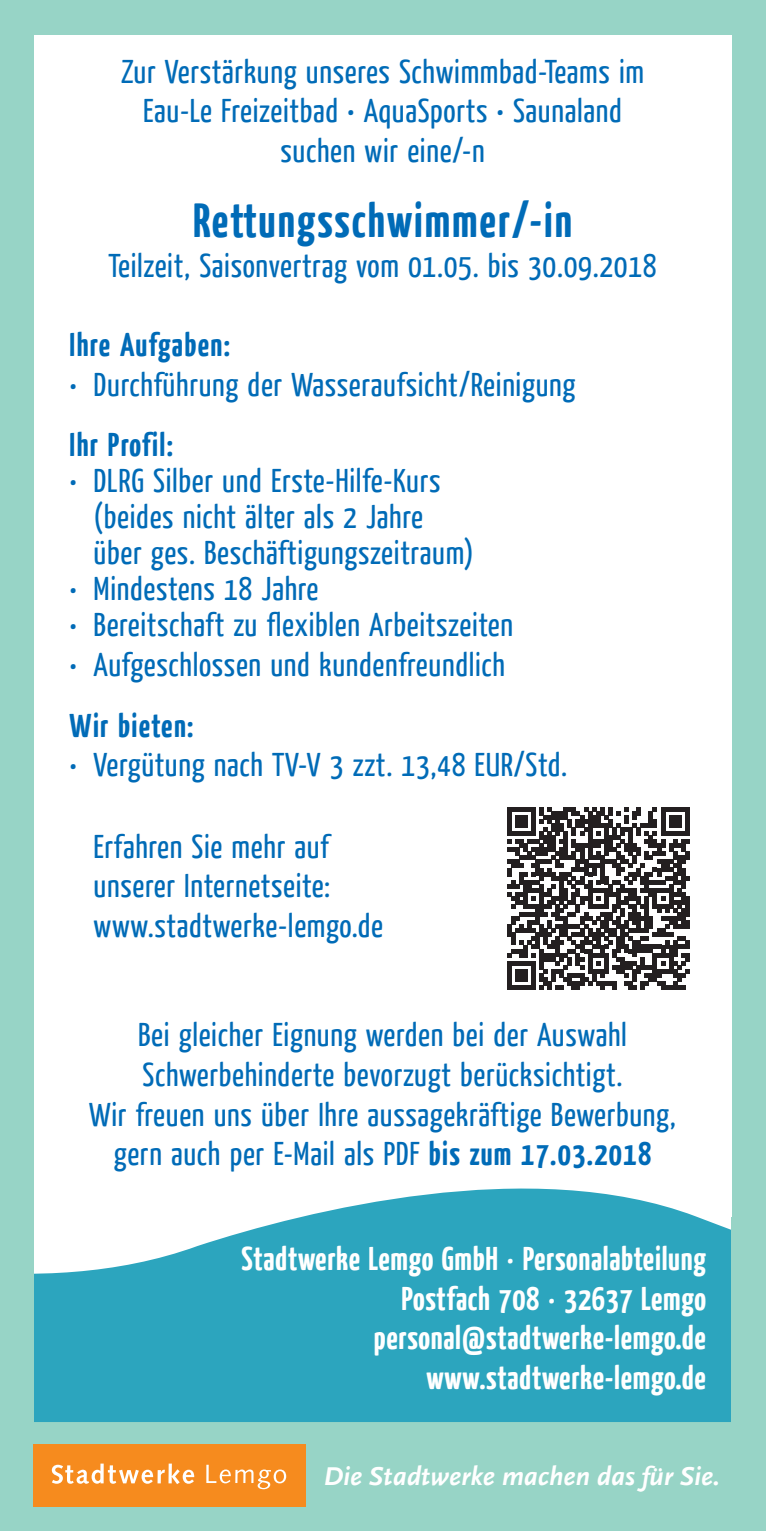
<style>
.page{position:relative;width:766px;height:1531px;background:#fff}
.page>*{position:absolute;margin:0;border:0;box-sizing:border-box;transform-origin:0 0}
.t1{font:700 48px "Yanone Kaffeesatz";letter-spacing:.04em;color:#006bb7}
.t2{font:33px/39.6px "Yanone Kaffeesatz";letter-spacing:.02em;color:#006bb7;text-align:center}
.t3{font:700 33px/39.6px "Yanone Kaffeesatz";letter-spacing:.02em;color:#fff;text-align:right}
.t4{font:700 33px "Yanone Kaffeesatz";letter-spacing:.04em;color:#006bb7}
.t5{font:italic 700 27px "SL Scala Sans Tab";color:#fff}
.s1{font-weight:700}
</style>
<div class="page">
<div style="left:0;top:0;width:765px;height:1531px;background:#97d4c6"></div>
<div style="left:34px;top:36px;width:697px;height:1361px;background:#fff"></div>
<svg style="left:34px;top:1027px;width:698px;height:395px;fill:#2ca5be"></svg>
<div style="left:731px;top:1217px;width:34px;height:227px;background:#97d4c6"></div>
<div style="left:33px;top:1444px;width:272px;height:62px;background:#f68b1e"></div>
<svg style="left:52px;top:1463px;width:142px;height:21px"></svg>
<svg style="left:206px;top:1464px;width:80px;height:25px"></svg>
<svg style="left:507px;top:807px;width:182px;height:182px"></svg>
<p class="t2" style="left:121px;top:50px;width:524px">Zur Verstärkung unseres Schwimmbad-Teams im<br>Eau-Le Freizeitbad • AquaSports • Saunaland suchen wir eine/-n</p>
<h1 class="t1" style="left:193px;top:189px;width:380px">Rettungsschwimmer/-in</h1>
<p class="t2" style="left:108px;top:244px;width:549px">Teilzeit, Saisonvertrag vom 01.05. bis 30.09.2018</p>
<p class="t4" style="left:70px;top:323px;width:162px">Ihre Aufgaben:</p>
<p class="t2" style="left:70px;top:363px;width:507px">• Durchführung der Wasseraufsicht/Reinigung</p>
<p class="t4" style="left:70px;top:423px;width:105px">Ihr Profil:</p>
<p class="t2" style="left:94px;top:462px;width:381px;line-height:36px;text-align:left;text-indent:-24px">• DLRG Silber und Erste-Hilfe-Kurs (beides nicht älter als 2 Jahre über ges. Beschäftigungszeitraum)</p>
<p class="t2" style="left:70px;top:568px;width:250px">• Mindestens 18 Jahre</p>
<p class="t2" style="left:70px;top:604px;width:445px">• Bereitschaft zu flexiblen Arbeitszeiten</p>
<p class="t2" style="left:70px;top:643px;width:437px">• Aufgeschlossen und kundenfreundlich</p>
<p class="t4" style="left:70px;top:703px;width:125px">Wir bieten:</p>
<p class="t2" style="left:70px;top:744px;width:499px">• Vergütung nach TV-V 3 zzt. 13,48 EUR/Std.</p>
<p class="t2" style="left:94px;top:825px;width:291px;text-align:left">Erfahren Sie mehr auf unserer Internetseite: www.stadtwerke-lemgo.de</p>
<p class="t2" style="left:89px;top:1014px;width:588px">Bei gleicher Eignung werden bei der Auswahl Schwerbehinderte bevorzugt berücksichtigt.<br>Wir freuen uns über Ihre aussagekräftige Bewerbung, gern auch per E-Mail als PDF <span class="s1">bis zum 17.03.2018</span></p>
<p class="t3" style="left:241px;top:1237px;width:466px">Stadtwerke Lemgo GmbH · Personalabteilung<br>Postfach 708 · 32637 Lemgo personal@stadtwerke-lemgo.de www.stadtwerke-lemgo.de</p>
<p class="t5" style="left:324px;top:1462px;width:397px">Die Stadtwerke machen das für Sie.</p>
</div>
